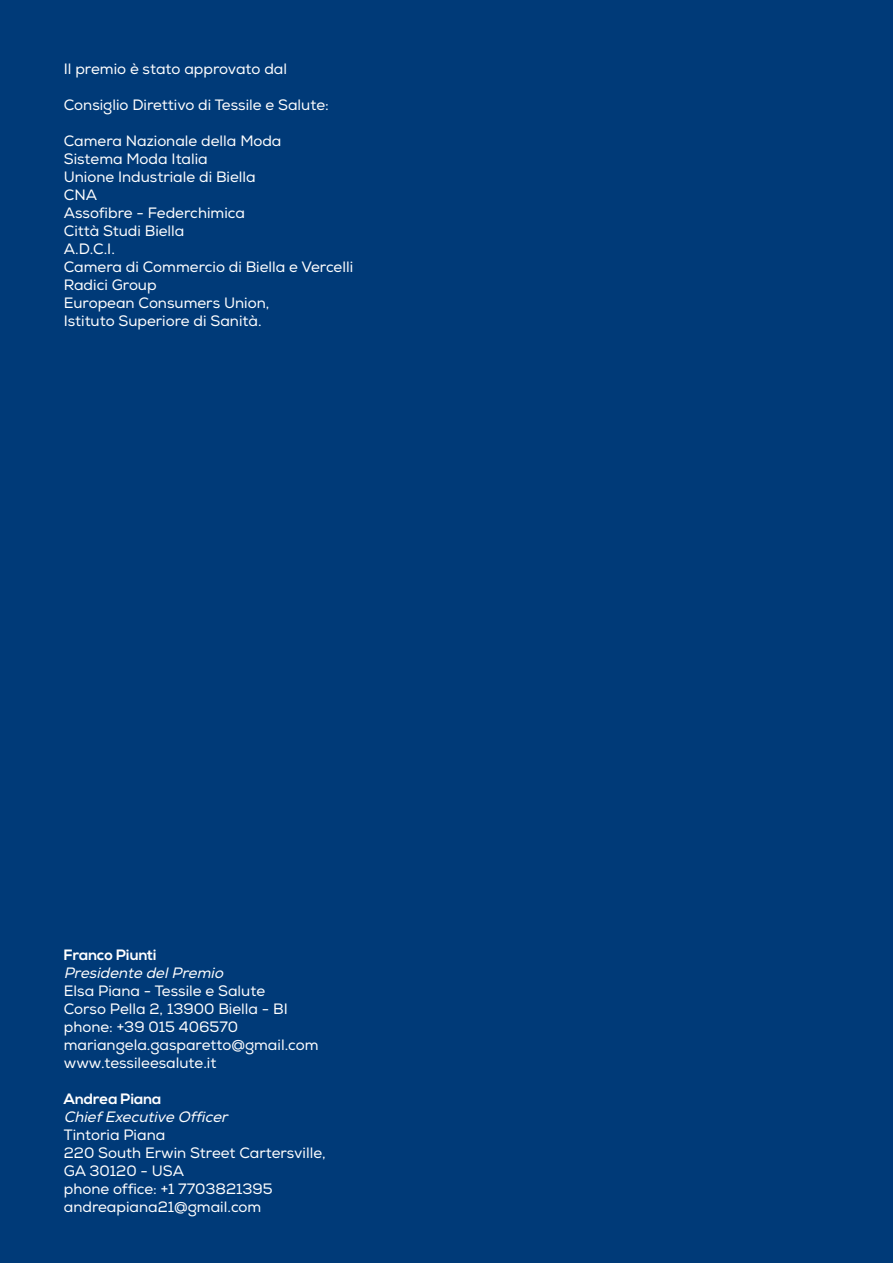
<style>
.page{position:relative;width:893px;height:1263px;background:#003a78}
.page>*{position:absolute;margin:0;border:0;box-sizing:border-box;transform-origin:0 0}
.t1{font:15px/18px "Nexa";color:#fff}
.t2{font:italic 15px "Nexa";color:#fff}
.t3{font:700 15px "Nexa";color:#fff}
</style>
<div class="page">
<p class="t1" style="left:64px;top:61px;width:225px">Il premio è stato approvato dal</p>
<p class="t1" style="left:64px;top:97px;width:267px">Consiglio Direttivo di Tessile e Salute:</p>
<p class="t1" style="left:64px;top:133px;width:291px">Camera Nazionale della Moda<br>Sistema Moda Italia<br>Unione Industriale di Biella<br>CNA<br>Assofibre - Federchimica<br>Città Studi Biella<br>A.D.C.I.<br>Camera di Commercio di Biella e Vercelli<br>Radici Group<br>European Consumers Union,<br>Istituto Superiore di Sanità.</p>
<p class="t3" style="left:64px;top:946px;width:94px">Franco Piunti</p>
<p class="t2" style="left:64px;top:964px;width:165px">Presidente delPremio</p>
<p class="t1" style="left:64px;top:982px;width:256px">Elsa Piana - Tessile e Salute<br>Corso Pella 2, 13900 Biella - BI phone: +39 015 406570 mariangela.gasparetto@gmail.com www.tessileesalute.it</p>
<p class="t3" style="left:64px;top:1090px;width:99px">Andrea Piana</p>
<p class="t2" style="left:64px;top:1108px;width:169px">ChiefExecutive Officer</p>
<p class="t1" style="left:64px;top:1126px;width:264px">Tintoria Piana<br>220 South Erwin Street Cartersville,<br>GA 30120 - USA<br>phone office: +1 7703821395 andreapiana21@gmail.com</p>
</div>
